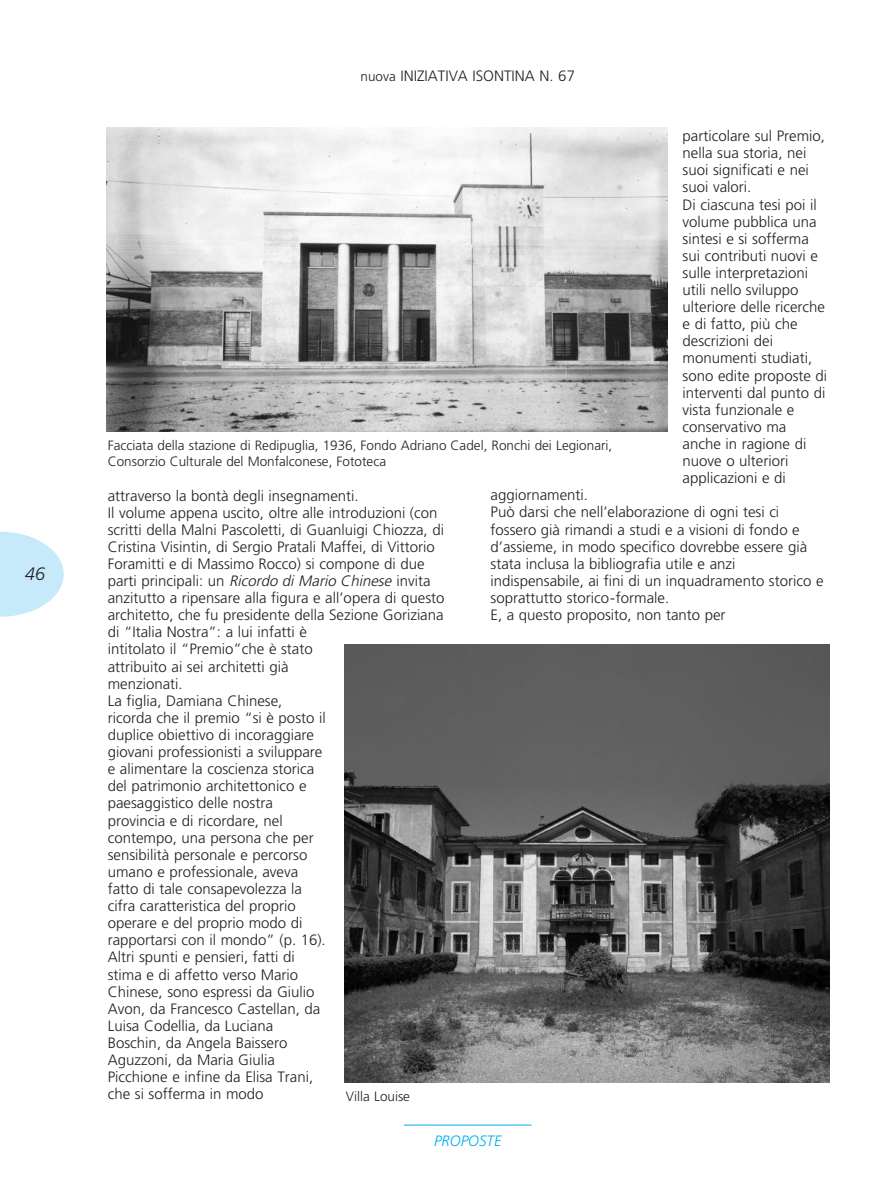
<style>
.page{position:relative;width:893px;height:1191px;background:#fff}
.page>*{position:absolute;margin:0;border:0;box-sizing:border-box;transform-origin:0 0}
.t1{font:18px "Frutiger Light Italic Yu";color:#231f20}
.t2{font:15px/17.1px "Frutiger Light Yu";color:#231f20}
.t3{font:15px "Frutiger Light Italic Yu";color:#00aeef}
.t4{font:13.5px/15.8px "Frutiger Light Yu";color:#231f20}
.s1{font-size:13.5px}
.s2{font-style:italic}
</style>
<div class="page">
<svg style="left:0;top:531px;width:64px;height:86px"></svg>
<hr style="left:404px;top:1124px;width:127px;height:1px;background:#00aeef">
<img style="left:106px;top:128px;width:562px;height:304px">
<img style="left:344px;top:644px;width:485px;height:438px">
<p class="t1" style="left:25px;top:563px;width:22px">46</p>
<p class="t2" style="left:360px;top:67px;width:216px"><span class="s1">nuova</span> INIZIATIVA ISONTINA N. 67</p>
<p class="t2" style="left:683px;top:127px;width:146px">particolare sul Premio, nella sua storia, nei suoi significati e nei suoi valori.<br>Di ciascuna tesi poi il volume pubblica una sintesi e si sofferma sui contributi nuovi e sulle interpretazioni utili nello sviluppo ulteriore delle ricerche e di fatto, più che descrizioni dei monumenti studiati, sono edite proposte di interventi dal punto di vista funzionale e conservativo ma anche in ragione di nuove o ulteriori applicazioni e di</p>
<p class="t2" style="left:490px;top:486px;width:334px">aggiornamenti.<br>Può darsi che nell’elaborazione di ogni tesi ci fossero già rimandi a studi e a visioni di fondo e d’assieme, in modo specifico dovrebbe essere già stata inclusa la bibliografia utile e anzi indispensabile, ai fini di un inquadramento storico e soprattutto storico-formale.<br>E, a questo proposito, non tanto per</p>
<p class="t4" style="left:108px;top:438px;width:506px">Facciata della stazione di Redipuglia, 1936, Fondo Adriano Cadel, Ronchi dei Legionari,<br>Consorzio Culturale del Monfalconese, Fototeca</p>
<p class="t2" style="left:108px;top:487px;width:338px">attraverso la bontà degli insegnamenti.<br>Il volume appena uscito, oltre alle introduzioni (con scritti della Malni Pascoletti, di Guanluigi Chiozza, di Cristina Visintin, di Sergio Pratali Maffei, di Vittorio Foramitti e di Massimo Rocco) si compone di due parti principali: un <span class="s2">Ricordo di Mario Chinese</span> invita anzitutto a ripensare alla figura e all’opera di questo architetto, che fu presidente della Sezione Goriziana di “Italia Nostra”: a lui infatti è<br>intitolato il “Premio”che è stato<br>attribuito ai sei architetti già<br>menzionati.<br>La figlia, Damiana Chinese,<br>ricorda che il premio “si è posto il<br>duplice obiettivo di incoraggiare<br>giovani professionisti a sviluppare<br>e alimentare la coscienza storica<br>del patrimonio architettonico e<br>paesaggistico delle nostra<br>provincia e di ricordare, nel<br>contempo, una persona che per<br>sensibilità personale e percorso<br>umano e professionale, aveva<br>fatto di tale consapevolezza la<br>cifra caratteristica del proprio<br>operare e del proprio modo di<br>rapportarsi con il mondo” (p. 16).<br>Altri spunti e pensieri, fatti di<br>stima e di affetto verso Mario<br>Chinese, sono espressi da Giulio<br>Avon, da Francesco Castellan, da<br>Luisa Codellia, da Luciana<br>Boschin, da Angela Baissero<br>Aguzzoni, da Maria Giulia<br>Picchione e infine da Elisa Trani,<br>che si sofferma in modo</p>
<p class="t4" style="left:346px;top:1088px;width:66px">Villa Louise</p>
<p class="t3" style="left:434px;top:1132px;width:69px">PROPOSTE</p>
</div>
